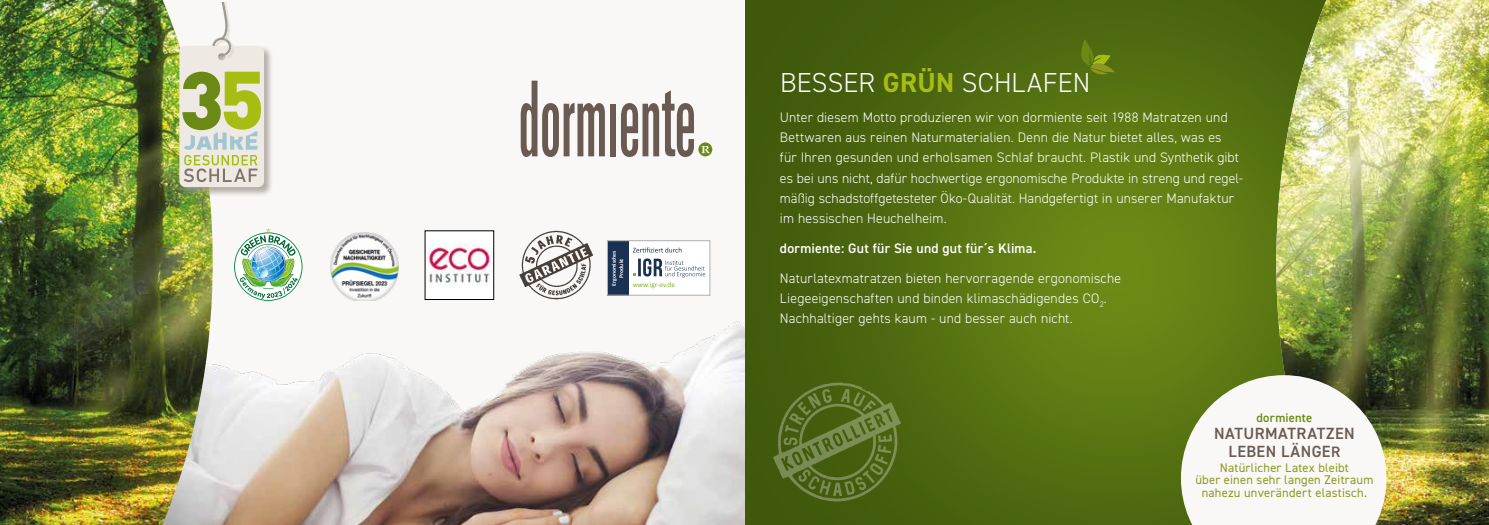
<style>
.page{position:relative;width:1489px;height:525px;background:#fff}
.page>*{position:absolute;margin:0;border:0;box-sizing:border-box;transform-origin:0 0}
.t1{font:300 27.5px "DIN2014";letter-spacing:.005em;color:#fff}
.t2{font:600 16.25px/17.5px "DIN2014";letter-spacing:.025em;color:#695b52;text-align:center}
.t3{font:300 13.75px/20px "DIN2014";letter-spacing:.015em;color:#fff}
.t4{font:600 13.75px "DIN2014";letter-spacing:.015em;color:#fff}
.t5{font:12.5px/12.5px "DIN2014";letter-spacing:.02em;color:#8f981e;text-align:center}
.t6{font:600 12.5px "DIN2014";letter-spacing:.02em;color:#6b8a15}
.t7{font:7.25px "Calibri";color:#7db729}
.t8{font:700 5.62px/7.4px "Calibri";color:#fff;text-align:center}
.s1{font-weight:700;color:#a6be14}
.s2{font-size:15.12px}
</style>
<div class="page">
<img style="left:744px;top:0;width:532px;height:524px">
<div style="left:0;top:0;width:744px;height:524px;background:#faf8f6"></div>
<img style="left:213px;top:277px;width:531px;height:247px">
<img style="left:0;top:0;width:213px;height:524px">
<img style="left:1276px;top:0;width:212px;height:524px">
<svg style="left:520px;top:81px;width:85px;height:76px"></svg>
<div style="left:610px;top:104px;width:6px;height:52px;background:#695b52"></div>
<svg style="left:621px;top:90px;width:91px;height:67px"></svg>
<img style="left:773px;top:378px;width:127px;height:127px">
<svg style="left:1180px;top:375px;width:206px;height:149px"></svg>
<svg style="left:1079px;top:39px;width:35px;height:36px"></svg>
<img style="left:234px;top:227px;width:68px;height:74px">
<img style="left:330px;top:232px;width:68px;height:68px">
<div style="left:606px;top:240px;width:104px;height:55px;background:#fff"></div>
<div style="left:607px;top:241px;width:21px;height:54px;background:#1b3153"></div>
<div style="left:607px;top:240px;width:103px;height:55px;border:1px solid #b3b2b2"></div>
<svg style="left:633px;top:247px;width:48px;height:5px"></svg>
<svg style="left:633px;top:258px;width:72px;height:19px"></svg>
<div style="left:425px;top:231px;width:68px;height:68px;background:#fff"></div>
<img style="left:427px;top:243px;width:65px;height:43px">
<img style="left:516px;top:230px;width:80px;height:72px">
<div style="left:179px;top:46px;width:95px;height:151px;background:#a09891;opacity:.75"></div>
<svg style="left:179px;top:2px;width:85px;height:185px"></svg>
<p class="t8" style="left:610px;top:286px;width:37px;rotate:-90deg">Ergonomisches<br>Produkt</p>
<p class="t7" style="left:632px;top:280px;width:44px">www.igr-ev.de</p>
<h1 class="t1" style="left:780px;top:66px;width:312px">BESSER <span class="s1">GRÜN</span> SCHLAFEN</h1>
<p class="t3" style="left:780px;top:108px;width:464px">Unter diesem Motto produzieren wir von dormiente seit 1988 Matratzen und Bettwaren aus reinen Naturmaterialien. Denn die Natur bietet alles, was es<br>für Ihren gesunden und erholsamen Schlaf braucht. Plastik und Synthetik gibt es bei uns nicht, dafür hochwertige ergonomische Produkte in streng und regel&shy;mäßig schadstoffgetesteter Öko-Qualität. Handgefertigt in unserer Manufaktur im hessischen Heuchelheim.</p>
<p class="t4" style="left:780px;top:238px;width:258px">dormiente: Gut für Sie und gut für´s Klima.</p>
<p class="t3" style="left:780px;top:268px;width:343px">Naturlatexmatratzen bieten hervorragende ergonomische<br>Liegeeigenschaften und binden klimaschädigendes CO<sub>2</sub>.<br>Nachhaltiger gehts kaum - und besser auch nicht.</p>
<p class="t6" style="left:1256px;top:408px;width:57px">dormiente</p>
<p class="t2" style="left:1213px;top:424px;width:142px">NATURMATRATZEN<br>LEBEN LÄNGE<span class="s2">R</span></p>
<p class="t5" style="left:1195px;top:460px;width:180px">Natürlicher Latex bleibt<br>über einen sehr langen Zeitraum nahezu unverändert elastisch.</p>
</div>
